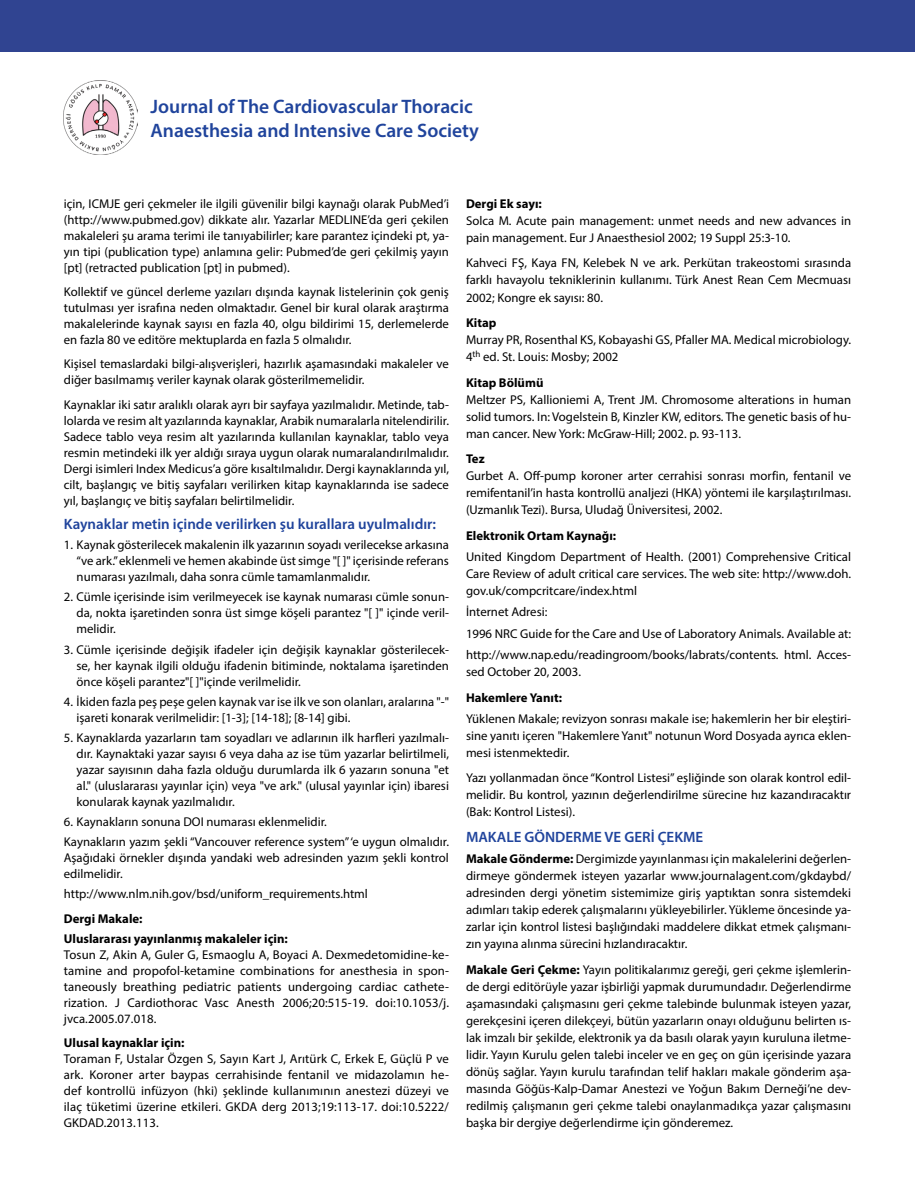
<style>
.page{position:relative;width:915px;height:1191px;background:#fff}
.page>*{position:absolute;margin:0;border:0;box-sizing:border-box;transform-origin:0 0}
.t1{font:600 19.5px/23.4px "Myriad Pro";color:#20449c}
.t2{font:600 15px "Myriad Pro";color:#20449c}
.t3{font:12.75px/15.9px "Myriad Pro";color:#000;text-align:justify}
.t4{font:700 12.75px/20.2px "Myriad Pro";color:#000}
.s1{font-weight:700}
</style>
<div class="page">
<img style="left:64px;top:81px;width:74px;height:74px">
<div style="left:0;top:0;width:914px;height:52px;background:#304491"></div>
<h1 class="t1" style="left:151px;top:95px;width:330px">Journal of The Cardiovascular Thoracic<br>Anaesthesia and Intensive Care Society</h1>
<p class="t3" style="left:64px;top:195px;width:386px">için, ICMJE geri çekmeler ile ilgili güvenilir bilgi kaynağı olarak PubMed’i (http://www.pubmed.gov) dikkate alır. Yazarlar MEDLINE’da geri çekilen makaleleri şu arama terimi ile tanıyabilirler; kare parantez içindeki pt, ya&shy;yın tipi (publication type) anlamına gelir: Pubmed’de geri çekilmiş yayın [pt] (retracted publication [pt] in pubmed).</p>
<p class="t3" style="left:64px;top:284px;width:386px">Kollektif ve güncel derleme yazıları dışında kaynak listelerinin çok geniş tutulması yer israfına neden olmaktadır. Genel bir kural olarak araştırma makalelerinde kaynak sayısı en fazla 40, olgu bildirimi 15, derlemelerde en fazla 80 ve editöre mektuplarda en fazla 5 olmalıdır.</p>
<p class="t3" style="left:64px;top:356px;width:386px">Kişisel temaslardaki bilgi-alışverişleri, hazırlık aşamasındaki makaleler ve diğer basılmamış veriler kaynak olarak gösterilmemelidir.</p>
<p class="t3" style="left:64px;top:396px;width:386px">Kaynaklar iki satır aralıklı olarak ayrı bir sayfaya yazılmalıdır. Metinde, tab&shy;lolarda ve resim alt yazılarında kaynaklar, Arabik numaralarla nitelendirilir.<br>Sadece tablo veya resim alt yazılarında kullanılan kaynaklar, tablo veya resmin metindeki ilk yer aldığı sıraya uygun olarak numaralandırılmalıdır.<br>Dergi isimleri Index Medicus’a göre kısaltılmalıdır. Dergi kaynaklarında yıl, cilt, başlangıç ve bitiş sayfaları verilirken kitap kaynaklarında ise sadece yıl, başlangıç ve bitiş sayfaları belirtilmelidir.</p>
<p class="t2" style="left:64px;top:514px;width:373px">Kaynaklar metin içinde verilirken şu kurallara uyulmalıdır:</p>
<p class="t3" style="left:77px;top:537px;width:374px;text-indent:-13px">1. Kaynak gösterilecek makalenin ilk yazarının soyadı verilecekse arkasına “ve ark.” eklenmeli ve hemen akabinde üst simge "[ ]" içerisinde referans numarası yazılmalı, daha sonra cümle tamamlanmalıdır.</p>
<p class="t3" style="left:77px;top:589px;width:374px;text-indent:-13px">2. Cümle içerisinde isim verilmeyecek ise kaynak numarası cümle sonun&shy;da, nokta işaretinden sonra üst simge köşeli parantez "[ ]" içinde veril&shy;melidir.</p>
<p class="t3" style="left:77px;top:641px;width:374px;text-indent:-13px">3. Cümle içerisinde değişik ifadeler için değişik kaynaklar gösterilecek&shy;se, her kaynak ilgili olduğu ifadenin bitiminde, noktalama işaretinden önce köşeli parantez"[ ]"içinde verilmelidir.</p>
<p class="t3" style="left:77px;top:693px;width:374px;text-indent:-13px">4. İkiden fazla peş peşe gelen kaynak var ise ilk ve son olanları, aralarına "-" işareti konarak verilmelidir: [1-3]; [14-18]; [8-14] gibi.</p>
<p class="t3" style="left:77px;top:729px;width:374px;text-indent:-13px">5. Kaynaklarda yazarların tam soyadları ve adlarının ilk harfleri yazılmalı&shy;dır. Kaynaktaki yazar sayısı 6 veya daha az ise tüm yazarlar belirtilmeli, yazar sayısının daha fazla olduğu durumlarda ilk 6 yazarın sonuna "et al." (uluslararası yayınlar için) veya "ve ark." (ulusal yayınlar için) ibaresi konularak kaynak yazılmalıdır.</p>
<p class="t3" style="left:64px;top:811px;width:386px;line-height:20.2px">6. Kaynakların sonuna DOI numarası eklenmelidir.<br>Kaynakların yazım şekli “Vancouver reference system” ‘e uygun olmalıdır.</p>
<p class="t3" style="left:64px;top:850px;width:386px">Aşağıdaki örnekler dışında yandaki web adresinden yazım şekli kontrol edilmelidir.</p>
<p class="t3" style="left:64px;top:886px;width:305px">http://www.nlm.nih.gov/bsd/uniform_requirements.html</p>
<p class="t4" style="left:64px;top:908px;width:225px">Dergi Makale:<br>Uluslararası yayınlanmış makaleler için:</p>
<p class="t3" style="left:64px;top:946px;width:386px">Tosun Z, Akin A, Guler G, Esmaoglu A, Boyaci A. Dexmedetomidine-ke&shy;tamine and propofol-ketamine combinations for anesthesia in spon&shy;taneously breathing pediatric patients undergoing cardiac cathete&shy;rization. J Cardiothorac Vasc Anesth 2006;20:515-19. doi:10.1053/j. jvca.2005.07.018.</p>
<p class="t4" style="left:64px;top:1032px;width:122px">Ulusal kaynaklar için:</p>
<p class="t3" style="left:64px;top:1051px;width:386px">Toraman F, Ustalar Özgen S, Sayın Kart J, Arıtürk C, Erkek E, Güçlü P ve ark. Koroner arter baypas cerrahisinde fentanil ve midazolamın he&shy;def kontrollü infüzyon (hki) şeklinde kullanımının anestezi düzeyi ve ilaç tüketimi üzerine etkileri. GKDA derg 2013;19:113-17. doi:10.5222/ GKDAD.2013.113.</p>
<p class="t4" style="left:466px;top:193px;width:77px">Dergi Ek sayı:</p>
<p class="t3" style="left:466px;top:212px;width:386px;line-height:17px">Solca M. Acute pain management: unmet needs and new advances in pain management. Eur J Anaesthesiol 2002; 19 Suppl 25:3-10.</p>
<p class="t3" style="left:466px;top:254px;width:386px;line-height:17px">Kahveci FŞ, Kaya FN, Kelebek N ve ark. Perkütan trakeostomi sırasında farklı havayolu tekniklerinin kullanımı. Türk Anest Rean Cem Mecmuası 2002; Kongre ek sayısı: 80.</p>
<p class="t4" style="left:466px;top:312px;width:32px">Kitap</p>
<p class="t3" style="left:466px;top:331px;width:386px;line-height:17px">Murray PR, Rosenthal KS, Kobayashi GS, Pfaller MA. Medical microbiology.<br>4<sup>th</sup> ed. St. Louis: Mosby; 2002</p>
<p class="t4" style="left:466px;top:372px;width:79px">Kitap Bölümü</p>
<p class="t3" style="left:466px;top:390px;width:386px;line-height:17px">Meltzer PS, Kallioniemi A, Trent JM. Chromosome alterations in human solid tumors. In: Vogelstein B, Kinzler KW, editors. The genetic basis of hu&shy;man cancer. New York: McGraw-Hill; 2002. p. 93-113.</p>
<p class="t4" style="left:466px;top:448px;width:20px">Tez</p>
<p class="t3" style="left:466px;top:467px;width:386px;line-height:17px">Gurbet A. Off-pump koroner arter cerrahisi sonrası morfin, fentanil ve remifentanil’in hasta kontrollü analjezi (HKA) yöntemi ile karşılaştırılması. (Uzmanlık Tezi). Bursa, Uludağ Üniversitesi, 2002.</p>
<p class="t4" style="left:466px;top:525px;width:152px">Elektronik Ortam Kaynağı:</p>
<p class="t3" style="left:466px;top:548px;width:386px;line-height:17px">United Kingdom Department of Health. (2001) Comprehensive Critical Care Review of adult critical care services. The web site: http://www.doh. gov.uk/compcritcare/index.html</p>
<p class="t3" style="left:466px;top:601px;width:386px;line-height:21.3px;text-align:left">İnternet Adresi:<br>1996 NRC Guide for the Care and Use of Laboratory Animals. Available at: http://www.nap.edu/readingroom/books/labrats/contents. html. Acces-</p>
<p class="t3" style="left:466px;top:663px;width:116px">sed October 20, 2003.</p>
<p class="t4" style="left:466px;top:686px;width:97px">Hakemlere Yanıt:</p>
<p class="t3" style="left:466px;top:710px;width:386px;line-height:17px">Yüklenen Makale; revizyon sonrası makale ise; hakemlerin her bir eleştiri&shy;sine yanıtı içeren "Hakemlere Yanıt" notunun Word Dosyada ayrıca eklen&shy;mesi istenmektedir.</p>
<p class="t3" style="left:466px;top:769px;width:386px;line-height:17px">Yazı yollanmadan önce “Kontrol Listesi” eşliğinde son olarak kontrol edil&shy;melidir. Bu kontrol, yazının değerlendirilme sürecine hız kazandıracaktır (Bak: Kontrol Listesi).</p>
<p class="t2" style="left:466px;top:827px;width:239px">MAKALE GÖNDERME VE GERİ ÇEKME</p>
<p class="t3" style="left:466px;top:850px;width:386px;line-height:17px"><span class="s1">Makale Gönderme:</span> Dergimizde yayınlanması için makalelerini değerlen&shy;dirmeye göndermek isteyen yazarlar www.journalagent.com/gkdaybd/ adresinden dergi yönetim sistemimize giriş yaptıktan sonra sistemdeki adımları takip ederek çalışmalarını yükleyebilirler. Yükleme öncesinde ya&shy;zarlar için kontrol listesi başlığındaki maddelere dikkat etmek çalışmanı&shy;zın yayına alınma sürecini hızlandıracaktır.</p>
<p class="t3" style="left:466px;top:961px;width:386px;line-height:17px"><span class="s1">Makale Geri Çekme:</span> Yayın politikalarımız gereği, geri çekme işlemlerin&shy;de dergi editörüyle yazar işbirliği yapmak durumundadır. Değerlendirme aşamasındaki çalışmasını geri çekme talebinde bulunmak isteyen yazar, gerekçesini içeren dilekçeyi, bütün yazarların onayı olduğunu belirten ıs&shy;lak imzalı bir şekilde, elektronik ya da basılı olarak yayın kuruluna iletme&shy;lidir. Yayın Kurulu gelen talebi inceler ve en geç on gün içerisinde yazara dönüş sağlar. Yayın kurulu tarafından telif hakları makale gönderim aşa&shy;masında Göğüs-Kalp-Damar Anestezi ve Yoğun Bakım Derneği’ne dev&shy;redilmiş çalışmanın geri çekme talebi onaylanmadıkça yazar çalışmasını başka bir dergiye değerlendirme için gönderemez.</p>
</div>
